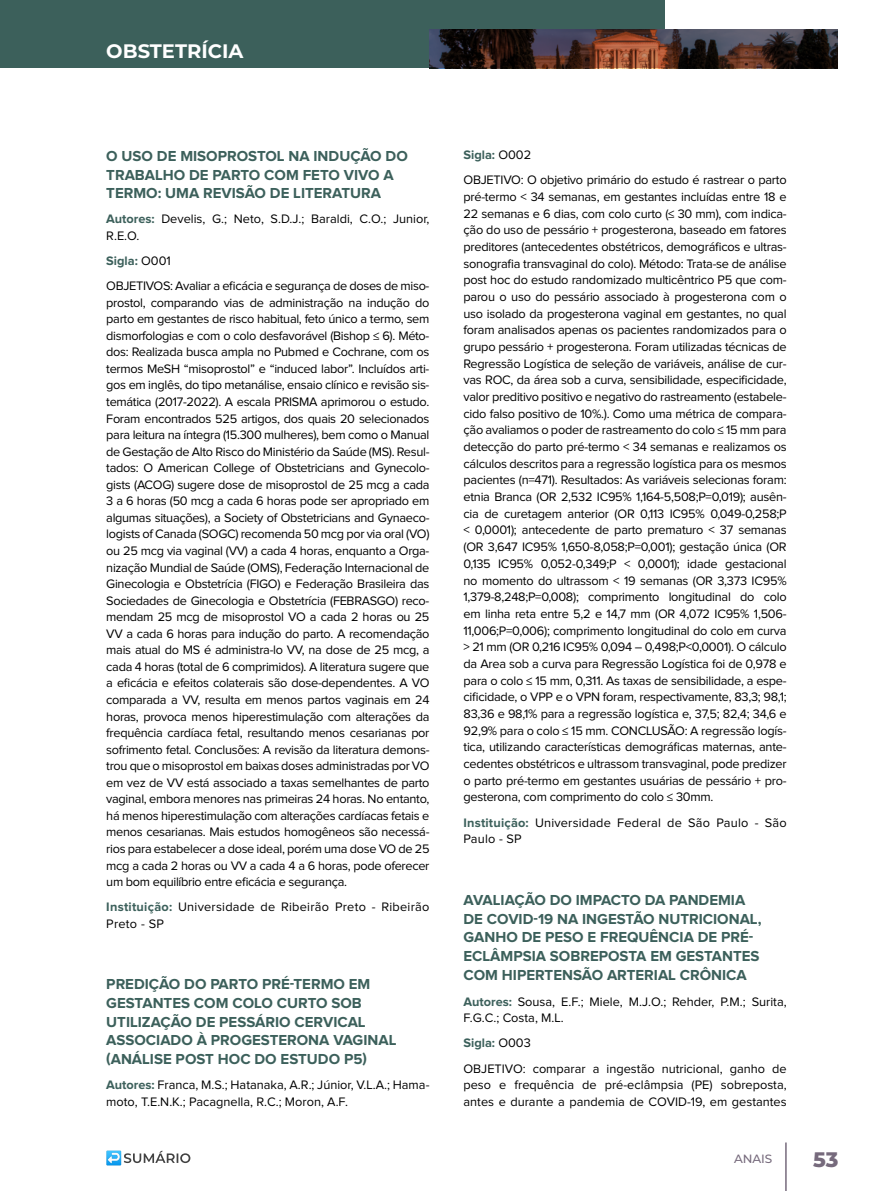
<style>
.page{position:relative;width:893px;height:1191px;background:#fff}
.page>*{position:absolute;margin:0;border:0;box-sizing:border-box;transform-origin:0 0}
.t1{font:800 21px "Montserrat";color:#766a7c}
.t2{font:700 19.5px "Montserrat";color:#fff}
.t3{font:700 15px/18.8px "Proxima Nova";color:#3c605b}
.t4{font:12.75px/16.6px "Proxima Nova";color:#000}
.t5{font:12.75px/25px "Proxima Nova";letter-spacing:-.025em;color:#000}
.t6{font:12.75px/25.2px "Proxima Nova";letter-spacing:-.02em;color:#000}
.t7{font:12.75px/16.5px "Proxima Nova";letter-spacing:.02em;color:#000}
.t8{font:500 12px "Montserrat";letter-spacing:-.01em;color:#766a7c}
.s1{font-weight:700;color:#3c605b}
</style>
<div class="page">
<div style="left:0;top:0;width:665px;height:68px;background:#3c605b"></div>
<img style="left:429px;top:29px;width:409px;height:39px">
<hr style="left:785px;top:1142px;width:2px;height:49px;background:#766a7c">
<svg style="left:106px;top:1150px;width:84px;height:15px"></svg>
<h2 class="t2" style="left:106px;top:37px;width:139px">OBSTETRÍCIA</h2>
<p class="t3" style="left:106px;top:147px;width:303px">O USO DE MISOPROSTOL NA INDUÇÃO DO<br>TRABALHO DE PARTO COM FETO VIVO A<br>TERMO: UMA REVISÃO DE LITERATURA</p>
<p class="t4" style="left:106px;top:211px;width:325px"><span class="s1">Autores:</span> Develis, G.; Neto, S.D.J.; Baraldi, C.O.; Junior,<br>R.E.O.</p>
<p class="t5" style="left:106px;top:249px;width:325px"><span class="s1">Sigla:</span> O001<br>OBJETIVOS: Avaliar a eficácia e segurança de doses de miso-</p>
<p class="t4" style="left:106px;top:295px;width:325px;text-align:justify">prostol, comparando vias de administração na indução do parto em gestantes de risco habitual, feto único a termo, sem dismorfologias e com o colo desfavorável (Bishop ≤ 6). Méto&shy;dos: Realizada busca ampla no Pubmed e Cochrane, com os termos MeSH “misoprostol” e “induced labor”. Incluídos arti&shy;gos em inglês, do tipo metanálise, ensaio clínico e revisão sis&shy;temática (2017-2022). A escala PRISMA aprimorou o estudo.<br>Foram encontrados 525 artigos, dos quais 20 selecionados para leitura na íntegra (15.300 mulheres), bem como o Manual de Gestação de Alto Risco do Ministério da Saúde (MS). Resul&shy;tados: O American College of Obstetricians and Gynecolo&shy;gists (ACOG) sugere dose de misoprostol de 25 mcg a cada 3 a 6 horas (50 mcg a cada 6 horas pode ser apropriado em algumas situações), a Society of Obstetricians and Gynaeco&shy;logists of Canada (SOGC) recomenda 50 mcg por via oral (VO) ou 25 mcg via vaginal (VV) a cada 4 horas, enquanto a Orga&shy;nização Mundial de Saúde (OMS), Federação Internacional de Ginecologia e Obstetrícia (FIGO) e Federação Brasileira das Sociedades de Ginecologia e Obstetrícia (FEBRASGO) reco&shy;mendam 25 mcg de misoprostol VO a cada 2 horas ou 25<br>VV a cada 6 horas para indução do parto. A recomendação mais atual do MS é administra-lo VV, na dose de 25 mcg, a cada 4 horas (total de 6 comprimidos). A literatura sugere que a eficácia e efeitos colaterais são dose-dependentes. A VO comparada a VV, resulta em menos partos vaginais em 24 horas, provoca menos hiperestimulação com alterações da frequência cardíaca fetal, resultando menos cesarianas por sofrimento fetal. Conclusões: A revisão da literatura demons&shy;trou que o misoprostol em baixas doses administradas por VO em vez de VV está associado a taxas semelhantes de parto vaginal, embora menores nas primeiras 24 horas. No entanto, há menos hiperestimulação com alterações cardíacas fetais e menos cesarianas. Mais estudos homogêneos são necessá&shy;rios para estabelecer a dose ideal, porém uma dose VO de 25 mcg a cada 2 horas ou VV a cada 4 a 6 horas, pode oferecer um bom equilíbrio entre eficácia e segurança.</p>
<p class="t7" style="left:106px;top:899px;width:325px"><span class="s1">Instituição:</span> Universidade de Ribeirão Preto - Ribeirão<br>Preto - SP</p>
<p class="t3" style="left:106px;top:975px;width:292px">PREDIÇÃO DO PARTO PRÉ-TERMO EM<br>GESTANTES COM COLO CURTO SOB<br>UTILIZAÇÃO DE PESSÁRIO CERVICAL<br>ASSOCIADO À PROGESTERONA VAGINAL (ANÁLISE POST HOC DO ESTUDO P5)</p>
<p class="t4" style="left:106px;top:1077px;width:325px"><span class="s1">Autores:</span> Franca, M.S.; Hatanaka, A.R.; Júnior, V.L.A.; Hama&shy;moto, T.E.N.K.; Pacagnella, R.C.; Moron, A.F.</p>
<p class="t6" style="left:463px;top:143px;width:325px"><span class="s1">Sigla:</span> O002<br>OBJETIVO: O objetivo primário do estudo é rastrear o parto</p>
<p class="t4" style="left:463px;top:189px;width:325px;text-align:justify">pré-termo &lt; 34 semanas, em gestantes incluídas entre 18 e 22 semanas e 6 dias, com colo curto (≤ 30 mm), com indica&shy;ção do uso de pessário + progesterona, baseado em fatores preditores (antecedentes obstétricos, demográficos e ultras&shy;sonografia transvaginal do colo). Método: Trata-se de análise post hoc do estudo randomizado multicêntrico P5 que com&shy;parou o uso do pessário associado à progesterona com o uso isolado da progesterona vaginal em gestantes, no qual foram analisados apenas os pacientes randomizados para o grupo pessário + progesterona. Foram utilizadas técnicas de Regressão Logística de seleção de variáveis, análise de cur&shy;vas ROC, da área sob a curva, sensibilidade, especificidade, valor preditivo positivo e negativo do rastreamento (estabele&shy;cido falso positivo de 10%.). Como uma métrica de compara&shy;ção avaliamos o poder de rastreamento do colo ≤ 15 mm para detecção do parto pré-termo &lt; 34 semanas e realizamos os cálculos descritos para a regressão logística para os mesmos pacientes (n=471). Resultados: As variáveis selecionas foram: etnia Branca (OR 2,532 IC95% 1,164-5,508;P=0,019); ausên&shy;cia de curetagem anterior (OR 0,113 IC95% 0,049-0,258;P &lt; 0,0001); antecedente de parto prematuro &lt; 37 semanas (OR 3,647 IC95% 1,650-8,058;P=0,001); gestação única (OR 0,135 IC95% 0,052-0,349;P &lt; 0,0001); idade gestacional no momento do ultrassom &lt; 19 semanas (OR 3,373 IC95% 1,379-8,248;P=0,008); comprimento longitudinal do colo em linha reta entre 5,2 e 14,7 mm (OR 4,072 IC95% 1,506- 11,006;P=0,006); comprimento longitudinal do colo em curva &gt; 21 mm (OR 0,216 IC95% 0,094 – 0,498;P&lt;0,0001). O cálculo da Area sob a curva para Regressão Logística foi de 0,978 e para o colo ≤ 15 mm, 0,311. As taxas de sensibilidade, a espe&shy;cificidade, o VPP e o VPN foram, respectivamente, 83,3; 98,1; 83,36 e 98,1% para a regressão logística e, 37,5; 82,4; 34,6 e 92,9% para o colo ≤ 15 mm. CONCLUSÃO: A regressão logís&shy;tica, utilizando características demográficas maternas, ante&shy;cedentes obstétricos e ultrassom transvaginal, pode predizer o parto pré-termo em gestantes usuárias de pessário + pro&shy;gesterona, com comprimento do colo ≤ 30mm.</p>
<p class="t4" style="left:463px;top:814px;width:325px"><span class="s1">Instituição:</span> Universidade Federal de São Paulo - São<br>Paulo - SP</p>
<p class="t3" style="left:463px;top:890px;width:299px">AVALIAÇÃO DO IMPACTO DA PANDEMIA DE COVID-19 NA INGESTÃO NUTRICIONAL, GANHO DE PESO E FREQUÊNCIA DE PRÉ-ECLÂMPSIA SOBREPOSTA EM GESTANTES COM HIPERTENSÃO ARTERIAL CRÔNICA</p>
<p class="t4" style="left:463px;top:993px;width:325px"><span class="s1">Autores:</span> Sousa, E.F.; Miele, M.J.O.; Rehder, P.M.; Surita,<br>F.G.C.; Costa, M.L.</p>
<p class="t4" style="left:463px;top:1031px;width:325px;line-height:25.2px"><span class="s1">Sigla:</span> O003<br>OBJETIVO: comparar a ingestão nutricional, ganho de</p>
<p class="t4" style="left:463px;top:1077px;width:325px">peso e frequência de pré-eclâmpsia (PE) sobreposta, antes e durante a pandemia de COVID-19, em gestantes</p>
<p class="t8" style="left:734px;top:1150px;width:40px">ANAIS</p>
<h1 class="t1" style="left:813px;top:1144px;width:27px">53</h1>
</div>
